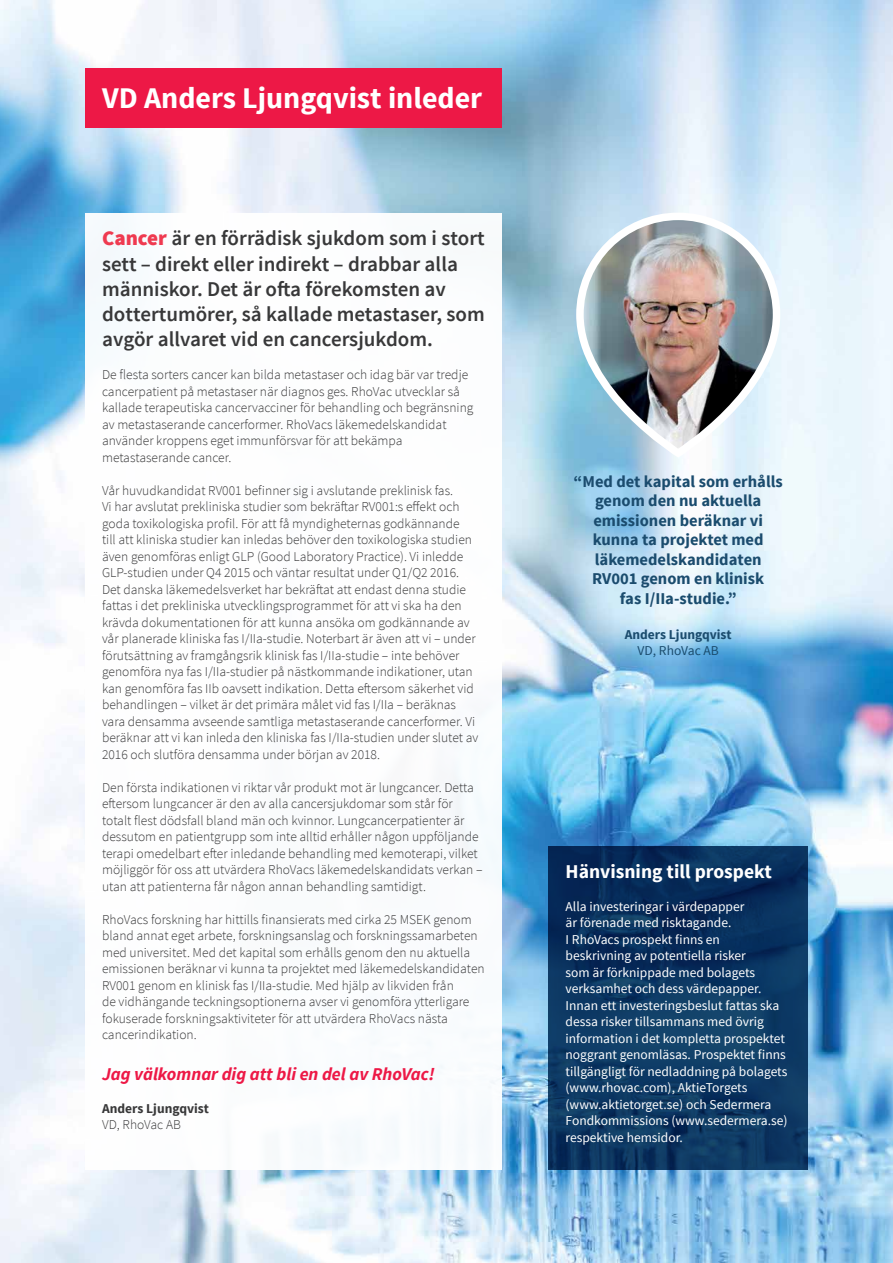
<style>
.page{position:relative;width:893px;height:1263px;background:#fff}
.page>*{position:absolute;margin:0;border:0;box-sizing:border-box;transform-origin:0 0}
.t1{font:700 30px "Source Sans Pro";color:#fff}
.t2{font:600 21px/25.2px "Source Sans Pro";color:#383839}
.t3{font:700 19.5px "Source Sans Pro";color:#fff}
.t4{font:italic 700 18px "Source Sans Pro";color:#ed1846}
.t5{font:700 16.5px/19.5px "Source Sans Pro";color:#1b4c6e;text-align:center}
.t6{font:300 13.5px/16.5px "Source Sans Pro";color:#383839}
.t7{font:13.5px/16.5px "Source Sans Pro";color:#fff}
.t8{font:700 13.5px "Source Sans Pro";color:#383839}
.t9{font:700 13.5px "Source Sans Pro";color:#1b4c6e}
.t10{font:13.5px "Source Sans Pro";color:#1b4c6e}
.s1{font-weight:900;color:#ef3a50}
</style>
<div class="page">
<img style="left:0;top:0;width:893px;height:1263px">
<div style="left:85px;top:213px;width:417px;height:956px;background:#fff"></div>
<svg style="left:549px;top:846px;width:259px;height:323px;background:#0b345f"></svg>
<div style="left:85px;top:68px;width:417px;height:60px;background:#ed1846"></div>
<img style="left:580px;top:216px;width:196px;height:237px;border-radius:98px">
<div style="left:576px;top:213px;width:204px;height:244px;border:8px solid #fff;border-radius:98px"></div>
<h1 class="t1" style="left:102px;top:78px;width:382px">VD Anders Ljungqvist inleder</h1>
<h2 class="t2" style="left:102px;top:226px;width:384px"><span class="s1">Cancer</span> är en förrädisk sjukdom som i stort sett – direkt eller indirekt – drabbar alla människor. Det är ofta förekomsten av dottertumörer, så kallade metastaser, som avgör allvaret vid en cancersjukdom.</h2>
<p class="t6" style="left:102px;top:366px;width:373px">De flesta sorters cancer kan bilda metastaser och idag bär var tredje cancerpatient på metastaser när diagnos ges. RhoVac utvecklar så kallade terapeutiska cancervacciner för behandling och begränsning av metastaserande cancerformer. RhoVacs läkemedelskandidat använder kroppens eget immunförsvar för att bekämpa metastaserande cancer.</p>
<p class="t6" style="left:102px;top:482px;width:378px">Vår huvudkandidat RV001 befinner sig i avslutande preklinisk fas.<br>Vi har avslutat prekliniska studier som bekräftar RV001:s effekt och goda toxikologiska profil. För att få myndigheternas godkännande<br>till att kliniska studier kan inledas behöver den toxikologiska studien även genomföras enligt GLP (Good Laboratory Practice). Vi inledde GLP-studien under Q4 2015 och väntar resultat under Q1/Q2 2016.<br>Det danska läkemedelsverket har bekräftat att endast denna studie fattas i det prekliniska utvecklingsprogrammet för att vi ska ha den krävda dokumentationen för att kunna ansöka om godkännande av vår planerade kliniska fas I/IIa-studie. Noterbart är även att vi – under förutsättning av framgångsrik klinisk fas I/IIa-studie – inte behöver genomföra nya fas I/IIa-studier på nästkommande indikationer, utan kan genomföra fas IIb oavsett indikation. Detta eftersom säkerhet vid behandlingen – vilket är det primära målet vid fas I/IIa – beräknas vara densamma avseende samtliga metastaserande cancerformer. Vi beräknar att vi kan inleda den kliniska fas I/IIa-studien under slutet av 2016 och slutföra densamma under början av 2018.</p>
<p class="t6" style="left:102px;top:779px;width:382px">Den första indikationen vi riktar vår produkt mot är lungcancer. Detta eftersom lungcancer är den av alla cancersjukdomar som står för totalt flest dödsfall bland män och kvinnor. Lungcancerpatienter är dessutom en patientgrupp som inte alltid erhåller någon uppföljande terapi omedelbart efter inledande behandling med kemoterapi, vilket möjliggör för oss att utvärdera RhoVacs läkemedelskandidats verkan – utan att patienterna får någon annan behandling samtidigt.</p>
<p class="t6" style="left:102px;top:911px;width:384px">RhoVacs forskning har hittills finansierats med cirka 25 MSEK genom bland annat eget arbete, forskningsanslag och forskningssamarbeten med universitet. Med det kapital som erhålls genom den nu aktuella emissionen beräknar vi kunna ta projektet med läkemedelskandidaten RV001 genom en klinisk fas I/IIa-studie. Med hjälp av likviden från<br>de vidhängande teckningsoptionerna avser vi genomföra ytterligare fokuserade forskningsaktiviteter för att utvärdera RhoVacs nästa cancerindikation.</p>
<h3 class="t4" style="left:102px;top:1062px;width:334px">Jag välkomnar dig att bli en del av RhoVac!</h3>
<p class="t8" style="left:102px;top:1100px;width:108px">Anders Ljungqvist</p>
<p class="t6" style="left:102px;top:1116px;width:80px">VD, RhoVac AB</p>
<p class="t5" style="left:574px;top:472px;width:211px">“Med det kapital som erhålls genom den nu aktuella emissionen beräknar vi kunna ta projektet med läkemedelskandidaten<br>RV001 genom en klinisk<br>fas I/IIa-studie.”</p>
<p class="t9" style="left:625px;top:626px;width:108px">Anders Ljungqvist</p>
<p class="t10" style="left:638px;top:643px;width:83px">VD, RhoVac AB</p>
<h3 class="t3" style="left:566px;top:859px;width:208px">Hänvisning till prospekt</h3>
<p class="t7" style="left:566px;top:898px;width:224px">Alla investeringar i värdepapper<br>är förenade med risktagande.<br>I RhoVacs prospekt finns en beskrivning av potentiella risker<br>som är förknippade med bolagets verksamhet och dess värdepapper.<br>Innan ett investeringsbeslut fattas ska dessa risker tillsammans med övrig information i det kompletta prospektet noggrant genomläsas. Prospektet finns tillgängligt för nedladdning på bolagets (www.rhovac.com), AktieTorgets (www.aktietorget.se) och Sedermera Fondkommissions (www.sedermera.se) respektive hemsidor.</p>
</div>
